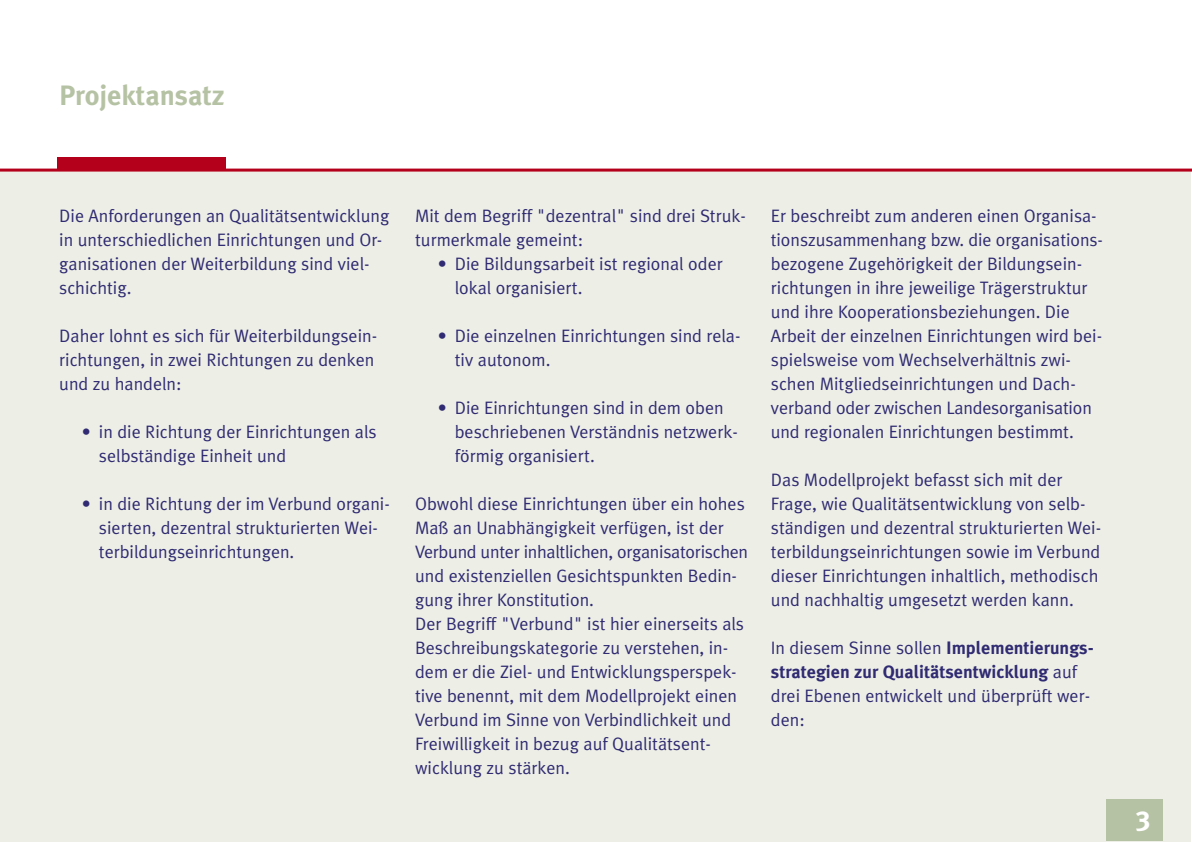
<style>
.page{position:relative;width:1192px;height:842px;background:#fff}
.page>*{position:absolute;margin:0;border:0;box-sizing:border-box;transform-origin:0 0}
.t1{font:700 28px "Meta Plus";color:#b6c2a4}
.t2{font:700 28px "Meta Plus";color:#fff}
.t3{font:18px/24px "Meta Plus Normal";color:#302b72}
.t4{font:700 18px "Meta Plus";color:#302b72}
.s1{font-family:"Meta Plus";font-weight:700}
.s2{font-family:"Meta Plus Normal";font-weight:400}
</style>
<div class="page">
<div style="left:1px;top:170px;width:1190px;height:672px;background:#edefe6"></div>
<hr style="left:0;top:169px;width:1192px;height:3px;background:#b4001a">
<div style="left:57px;top:158px;width:169px;height:11px;background:#b4001a"></div>
<div style="left:1106px;top:799px;width:57px;height:42px;background:#b6c2a4"></div>
<h1 class="t1" style="left:59px;top:84px;width:167px">Projektansatz</h1>
<p class="t3" style="left:59px;top:206px;width:332px">Die Anforderungen an Qualitätsentwicklung in unterschiedlichen Einrichtungen und Or&shy;ganisationen der Weiterbildung sind viel&shy;schichtig.</p>
<p class="t3" style="left:59px;top:326px;width:319px">Daher lohnt es sich für Weiterbildungsein&shy;richtungen, in zwei Richtungen zu denken und zu handeln:</p>
<p class="t3" style="left:99px;top:422px;width:279px;text-indent:-17px">• in die Richtung der Einrichtungen als selbständige Einheit und</p>
<p class="t3" style="left:99px;top:494px;width:292px;text-indent:-17px">• in die Richtung der im Verbund organi&shy;sierten, dezentral strukturierten Wei&shy;terbildungseinrichtungen.</p>
<p class="t3" style="left:415px;top:206px;width:332px">Mit dem Begriff "dezentral" sind drei Struk&shy;turmerkmale gemeint:</p>
<p class="t3" style="left:455px;top:254px;width:270px;text-indent:-17px">• Die Bildungsarbeit ist regional oder lokal organisiert.</p>
<p class="t3" style="left:455px;top:326px;width:287px;text-indent:-17px">• Die einzelnen Einrichtungen sind rela&shy;tiv autonom.</p>
<p class="t3" style="left:455px;top:398px;width:285px;text-indent:-17px">• Die Einrichtungen sind in dem oben beschriebenen Verständnis netzwerk&shy;förmig organisiert.</p>
<p class="t3" style="left:415px;top:494px;width:335px">Obwohl diese Einrichtungen über ein hohes Maß an Unabhängigkeit verfügen, ist der Verbund unter inhaltlichen, organisatorischen und existenziellen Gesichtspunkten Bedin&shy;gung ihrer Konstitution.<br>Der Begriff "Verbund" ist hier einerseits als Beschreibungskategorie zu verstehen, in&shy;dem er die Ziel- und Entwicklungsperspek&shy;tive benennt, mit dem Modellprojekt einen Verbund im Sinne von Verbindlichkeit und Freiwilligkeit in bezug auf Qualitätsent&shy;wicklung zu stärken.</p>
<p class="t3" style="left:771px;top:206px;width:334px">Er beschreibt zum anderen einen Organisa&shy;tionszusammenhang bzw. die organisations&shy;bezogene Zugehörigkeit der Bildungsein&shy;richtungen in ihre jeweilige Trägerstruktur und ihre Kooperationsbeziehungen. Die Arbeit der einzelnen Einrichtungen wird bei&shy;spielsweise vom Wechselverhältnis zwi&shy;schen Mitgliedseinrichtungen und Dach&shy;verband oder zwischen Landesorganisation und regionalen Einrichtungen bestimmt.</p>
<p class="t3" style="left:771px;top:470px;width:332px">Das Modellprojekt befasst sich mit der Frage, wie Qualitätsentwicklung von selb&shy;ständigen und dezentral strukturierten Wei&shy;terbildungseinrichtungen sowie im Verbund dieser Einrichtungen inhaltlich, methodisch und nachhaltig umgesetzt werden kann.</p>
<p class="t3" style="left:771px;top:638px;width:324px">In diesem Sinne sollen <span class="s1">Implementierungs-</span></p>
<p class="t4" style="left:771px;top:665px;width:308px">strategien zur Qualitätsentwicklung <span class="s2">auf</span></p>
<p class="t3" style="left:771px;top:686px;width:321px">drei Ebenen entwickelt und überprüft wer&shy;den:</p>
<h1 class="t2" style="left:1137px;top:805px;width:16px">3</h1>
</div>
